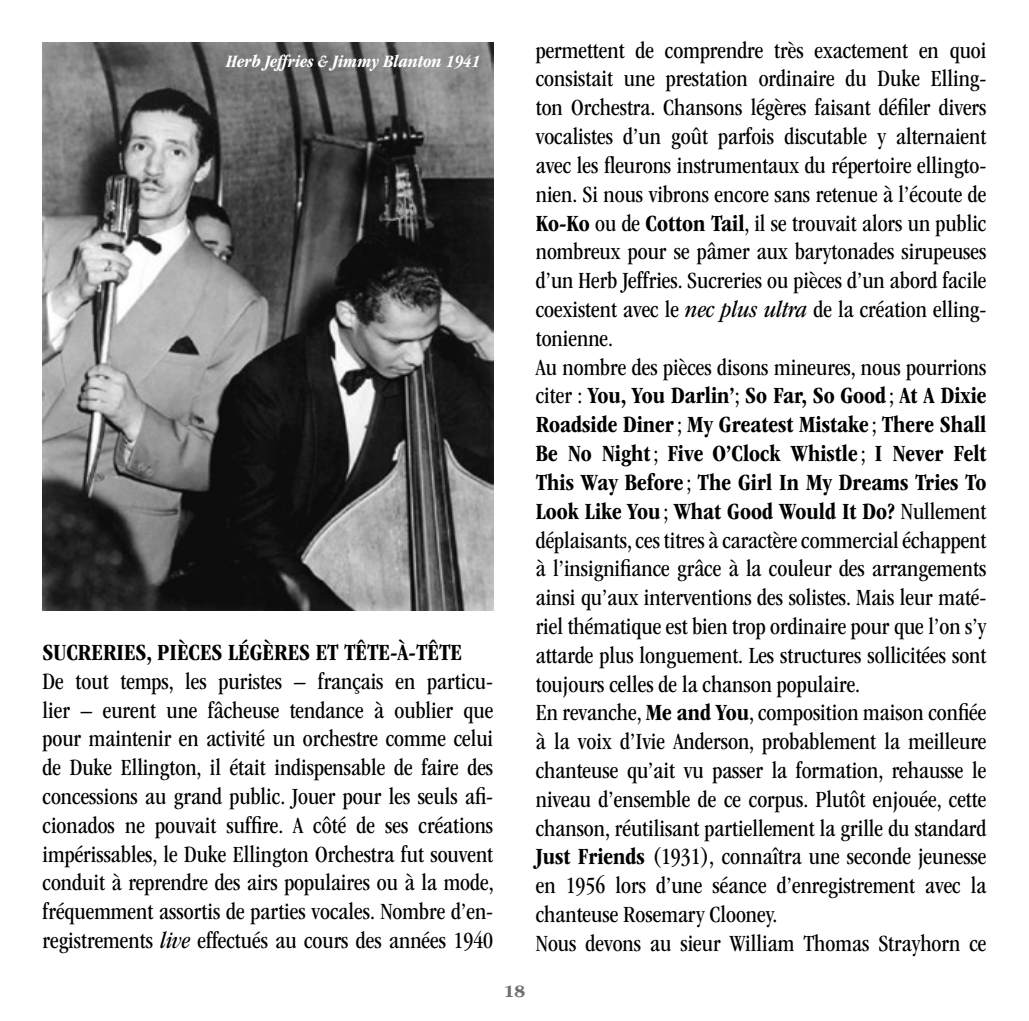
<style>
.page{position:relative;width:1029px;height:1021px;background:#fff}
.page>*{position:absolute;margin:0;border:0;box-sizing:border-box;transform-origin:0 0}
.t1{font:condensed 24px/28.8px "ITC Garamond Std";color:#000;text-align:justify}
.t2{font:700 condensed 24px "ITC Garamond Std";color:#000}
.t3{font:italic 700 condensed 18px "ITC Garamond Std";color:#fff}
.t4{font:700 18px "ITC Garamond Std";color:#6e6e6e}
.s1{font-style:italic}
.s2{font-weight:700}
</style>
<div class="page">
<img style="left:43px;top:43px;width:450px;height:567px">
<p class="t3" style="left:227px;top:51px;width:255px">Herb Jeffries &amp; Jimmy Blanton 1941</p>
<p class="t2" style="left:43px;top:638px;width:421px">SUCRERIES, PIÈCES LÉGÈRES ET TÊTE-À-TÊTE</p>
<p class="t1" style="left:43px;top:666px;width:453px">De tout temps, les puristes – français en particu&shy;lier – eurent une fâcheuse tendance à oublier que pour maintenir en activité un orchestre comme celui de Duke Ellington, il était indispensable de faire des concessions au grand public. Jouer pour les seuls afi&shy;cionados ne pouvait suffire. A côté de ses créations impérissables, le Duke Ellington Orchestra fut souvent conduit à reprendre des airs populaires ou à la mode, fréquemment assortis de parties vocales. Nombre d’en&shy;registrements <span class="s1">live</span> effectués au cours des années 1940</p>
<p class="t1" style="left:536px;top:36px;width:452px;text-align:left">permettent de comprendre très exactement en quoi consistait une prestation ordinaire du Duke Elling&shy;ton Orchestra. Chansons légères faisant défiler divers vocalistes d’un goût parfois discutable y alternaient avec les fleurons instrumentaux du répertoire ellingto&shy;nien. Si nous vibrons encore sans retenue à l’écoute de <span class="s2">Ko-Ko</span> ou de <span class="s2">Cotton Tail</span>, il se trouvait alors un public nombreux pour se pâmer aux barytonades sirupeuses d’un Herb Jeffries. Sucreries ou pièces d’un abord facile coexistent avec le <span class="s1">nec plus ultra</span> de la création elling&shy;tonienne.<br>Au nombre des pièces disons mineures, nous pourrions citer : <span class="s2">You, You Darlin’</span>; <span class="s2">So Far, So Good</span> ; <span class="s2">At A Dixie Roadside Diner</span>; <span class="s2">My Greatest Mistake</span> ; <span class="s2">There Shall Be No Night</span>; <span class="s2">Five O’Clock Whistle</span> ; <span class="s2">I Never Felt This Way Before</span> ; <span class="s2">The Girl In My Dreams Tries To Look Like You</span>; <span class="s2">What Good Would It Do?</span> Nullement déplaisants, ces titres à caractère commercial échappent à l’insignifiance grâce à la couleur des arrangements ainsi qu’aux interventions des solistes. Mais leur maté&shy;riel thématique est bien trop ordinaire pour que l’on s’y attarde plus longuement. Les structures sollicitées sont toujours celles de la chanson populaire.<br>En revanche, <span class="s2">Me and You</span>, composition maison confiée à la voix d’Ivie Anderson, probablement la meilleure chanteuse qu’ait vu passer la formation, rehausse le niveau d’ensemble de ce corpus. Plutôt enjouée, cette chanson, réutilisant partiellement la grille du standard <span class="s2">Just Friends</span> (1931), connaîtra une seconde jeunesse en 1956 lors d’une séance d’enregistrement avec la chanteuse Rosemary Clooney.<br>Nous devons au sieur William Thomas Strayhorn ce</p>
<p class="t4" style="left:504px;top:980px;width:23px">18</p>
</div>
